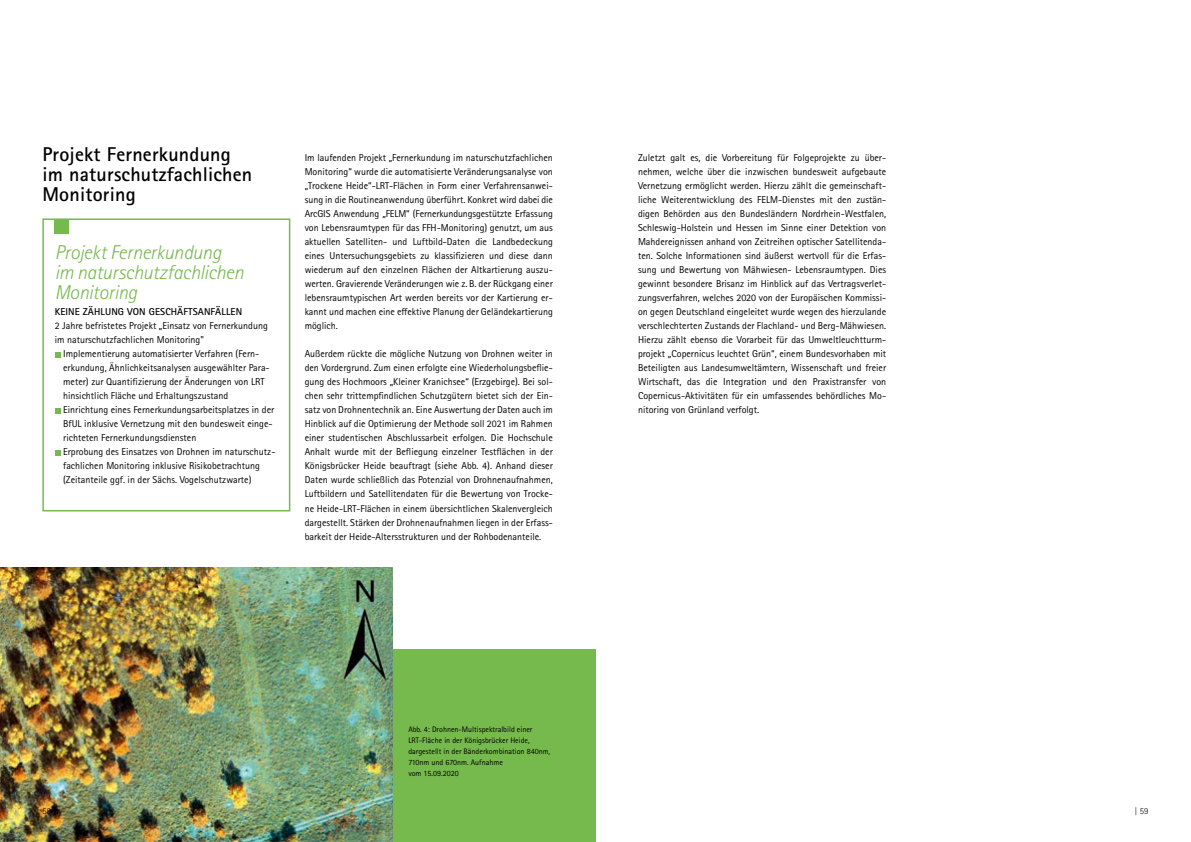
<style>
.page{position:relative;width:1191px;height:842px;background:#fff}
.page>*{position:absolute;margin:0;border:0;box-sizing:border-box;transform-origin:0 0}
.H3-Kapitelüberschrif{font:700 20px/20px "Rotis Sans Serif Std";letter-spacing:.01em;color:#000}
.P-Zitate{font:italic 300 20px/20px "Rotis Sans Serif Std";letter-spacing:-.015em;color:#76b94d}
.P-Fliesstext{font:10px/14px "Rotis Sans Serif Pro";color:#000;text-align:justify}
.P-Fliesstext-2{font:700 10px "Rotis Sans Serif Pro";letter-spacing:.01em;color:#000}
.t1{font:300 9px "Rotis Sans Serif Std";color:#000}
.P-Bildunterschrift{font:8px/11px "Rotis Sans Serif Pro";color:#000}
</style>
<div class="page">
<div style="left:0;top:649px;width:595px;height:193px;background:#76b94d"></div>
<img style="left:0;top:567px;width:393px;height:275px">
<div style="left:42px;top:218px;width:248px;height:293px;background:#fff;border:2px solid #76b94d"></div>
<div style="left:54px;top:220px;width:14px;height:14px;background:#76b94d"></div>
<svg style="left:55px;top:352px;width:5px;height:5px"></svg>
<svg style="left:55px;top:408px;width:5px;height:5px"></svg>
<svg style="left:55px;top:450px;width:5px;height:5px"></svg>
<h3 class="H3-Kapitelüberschrif" style="left:42px;top:144px;width:211px">Projekt Fernerkundung im naturschutzfachlichen<br>Monitoring</h3>
<p class="P-Zitate" style="left:55px;top:243px;width:168px">Projekt Fernerkundung</p>
<p class="P-Zitate" style="left:55px;top:263px;width:191px">im naturschutzfachlichen<br>Monitoring</p>
<p class="P-Fliesstext-2" style="left:55px;top:306px;width:189px">KEINE ZÄHLUNG VON GESCHÄFTSANFÄLLEN</p>
<p class="P-Fliesstext" style="left:55px;top:319px;width:215px">2 Jahre befristetes Projekt „Einsatz von Fernerkundung im naturschutzfachlichen Monitoring"</p>
<p class="P-Fliesstext" style="left:63px;top:347px;width:208px;text-align:left">Implementierung automatisierter Verfahren (Fern&shy;erkundung, Ähnlichkeitsanalysen ausgewählter Para&shy;meter) zur Quantifizierung der Änderungen von LRT hinsichtlich Fläche und Erhaltungszustand</p>
<p class="P-Fliesstext" style="left:63px;top:403px;width:213px;text-align:left">Einrichtung eines Fernerkundungsarbeitsplatzes in der<br>BfUL inklusive Vernetzung mit den bundesweit einge&shy;richteten Fernerkundungsdiensten</p>
<p class="P-Fliesstext" style="left:63px;top:445px;width:214px;text-align:left">Erprobung des Einsatzes von Drohnen im naturschutz&shy;fachlichen Monitoring inklusive Risikobetrachtung (Zeitanteile ggf. in der Sächs. Vogelschutzwarte)</p>
<p class="P-Fliesstext" style="left:305px;top:151px;width:250px">Im laufenden Projekt „Fernerkundung im naturschutzfachlichen Monitoring“ wurde die automatisierte Veränderungsanalyse von „Trockene Heide“-LRT-Flächen in Form einer Verfahrensanwei&shy;sung in die Routineanwendung überführt. Konkret wird dabei die ArcGIS Anwendung „FELM“ (Fernerkundungsgestützte Erfassung von Lebensraumtypen für das FFH-Monitoring) genutzt, um aus aktuellen Satelliten- und Luftbild-Daten die Landbedeckung eines Untersuchungsgebiets zu klassifizieren und diese dann wiederum auf den einzelnen Flächen der Altkartierung auszu&shy;werten. Gravierende Veränderungen wie z. B. der Rückgang einer lebensraumtypischen Art werden bereits vor der Kartierung er&shy;kannt und machen eine effektive Planung der Geländekartierung möglich.</p>
<p class="P-Fliesstext" style="left:305px;top:347px;width:250px">Außerdem rückte die mögliche Nutzung von Drohnen weiter in den Vordergrund. Zum einen erfolgte eine Wiederholungsbeflie&shy;gung des Hochmoors „Kleiner Kranichsee“ (Erzgebirge). Bei sol&shy;chen sehr trittempfindlichen Schutzgütern bietet sich der Ein&shy;satz von Drohnentechnik an. Eine Auswertung der Daten auch im Hinblick auf die Optimierung der Methode soll 2021 im Rahmen einer studentischen Abschlussarbeit erfolgen. Die Hochschule Anhalt wurde mit der Befliegung einzelner Testflächen in der Königsbrücker Heide beauftragt (siehe Abb. 4). Anhand dieser Daten wurde schließlich das Potenzial von Drohnenaufnahmen, Luftbildern und Satellitendaten für die Bewertung von Trocke&shy;ne Heide-LRT-Flächen in einem übersichtlichen Skalenvergleich dargestellt. Stärken der Drohnenaufnahmen liegen in der Erfass&shy;barkeit der Heide-Altersstrukturen und der Rohbodenanteile.</p>
<p class="P-Bildunterschrift" style="left:408px;top:724px;width:126px">Abb. 4: Drohnen-Multispektralbild einer</p>
<p class="P-Bildunterschrift" style="left:408px;top:735px;width:143px">LRT-Fläche in der Königsbrücker Heide, dargestellt in der Bänderkombination 840nm,<br>710nm und 670nm. Aufnahme</p>
<p class="P-Bildunterschrift" style="left:408px;top:768px;width:52px">vom 15.09.2020</p>
<p class="P-Fliesstext" style="left:638px;top:151px;width:250px">Zuletzt galt es, die Vorbereitung für Folgeprojekte zu über&shy;nehmen, welche über die inzwischen bundesweit aufgebaute Vernetzung ermöglicht werden. Hierzu zählt die gemeinschaft&shy;liche Weiterentwicklung des FELM-Dienstes mit den zustän&shy;digen Behörden aus den Bundesländern Nordrhein-Westfalen, Schleswig-Holstein und Hessen im Sinne einer Detektion von Mahdereignissen anhand von Zeitreihen optischer Satellitenda&shy;ten. Solche Informationen sind äußerst wertvoll für die Erfas&shy;sung und Bewertung von Mähwiesen- Lebensraumtypen. Dies gewinnt besondere Brisanz im Hinblick auf das Vertragsverlet&shy;zungsverfahren, welches 2020 von der Europäischen Kommissi&shy;on gegen Deutschland eingeleitet wurde wegen des hierzulande verschlechterten Zustands der Flachland- und Berg-Mähwiesen.</p>
<p class="P-Fliesstext" style="left:638px;top:333px;width:250px">Hierzu zählt ebenso die Vorarbeit für das Umweltleuchtturm&shy;projekt „Copernicus leuchtet Grün“, einem Bundesvorhaben mit Beteiligten aus Landesumweltämtern, Wissenschaft und freier Wirtschaft, das die Integration und den Praxistransfer von Copernicus-Aktivitäten für ein umfassendes behördliches Mo&shy;nitoring von Grünland verfolgt.</p>
<p class="t1" style="left:43px;top:806px;width:16px">58 |</p>
<p class="t1" style="left:1134px;top:806px;width:15px">| 59</p>
</div>
